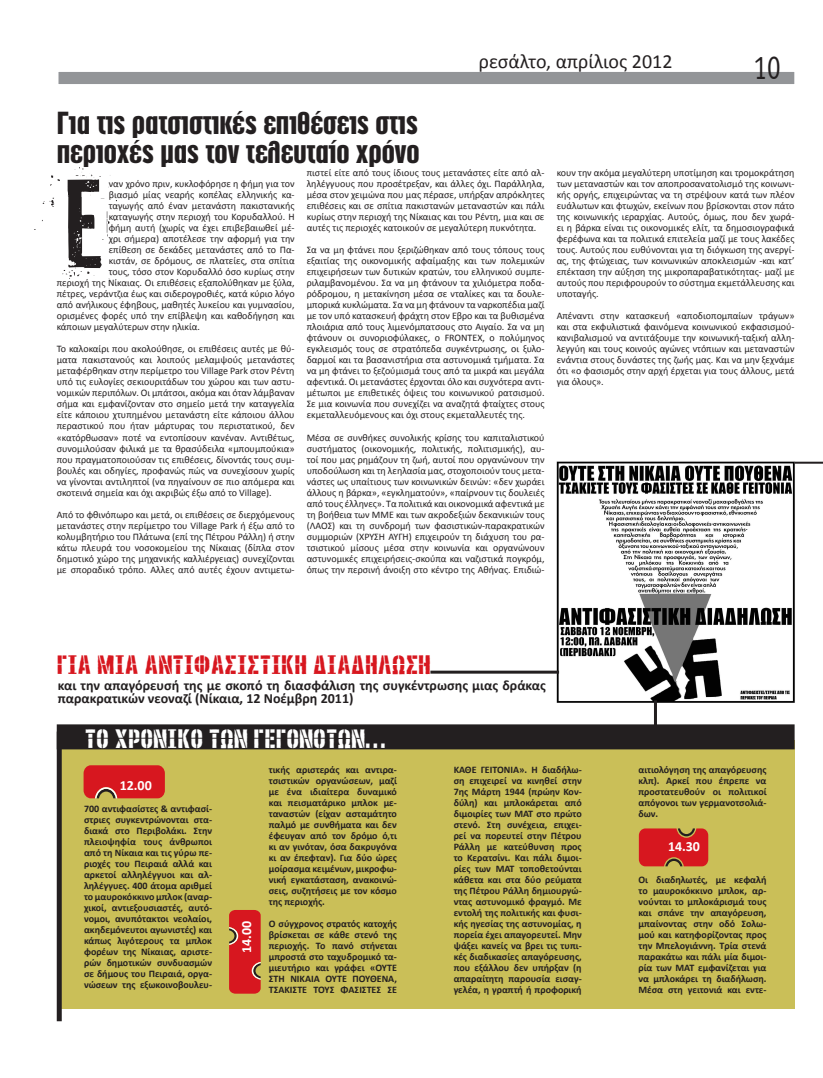
<style>
.page{position:relative;width:823px;height:1078px;background:#fff}
.page>*{position:absolute;margin:0;border:0;box-sizing:border-box;transform-origin:0 0}
.t1{font:120px "PF Fuel";color:#231f20}
.t2{font:34.3px "Cf Office Gr";color:#231f20;scale:.79 1}
.t3{font:30px "PF Diesel Solid";color:#231f20}
.t4{font:25px "PF Diesel Rough";color:#d7171f}
.t5{font:25px "PF Diesel Rough";color:#fff}
.t6{font:20px "Calibri";color:#231f20}
.t7{font:700 14px/13px "Calibri";color:#231f20}
.t8{font:700 14px "Calibri";color:#fff}
.t9{font:10px/11px "Calibri";color:#231f20;text-align:justify}
.t10{font:700 10px/11px "Calibri";color:#231f20;text-align:justify}
</style>
<div class="page">
<div style="left:57px;top:71px;width:737px;height:14px;background:#939598;border:1px solid #fff"></div>
<div style="left:57px;top:740px;width:737px;height:268px;background:#cabf58"></div>
<div style="left:57px;top:724px;width:737px;height:25px;background:#231f20"></div>
<svg style="left:83px;top:765px;width:82px;height:33px;background:#d22526"></svg>
<svg style="left:229px;top:910px;width:31px;height:83px;background:#d12427"></svg>
<svg style="left:638px;top:828px;width:69px;height:38px;background:#cf2724"></svg>
<div style="left:57px;top:731px;width:5px;height:289px;background:#231f20"></div>
<img style="left:552px;top:461px;width:246px;height:241px">
<hr style="left:430px;top:670px;width:128px;height:3px;background:#231f20">
<hr style="left:653px;top:700px;width:3px;height:44px;background:#231f20">
<hr style="left:794px;top:461px;width:28px;height:2px;background:#231f20">
<h3 class="t6" style="left:478px;top:49px;width:195px">ρεσάλτο, απρίλιος 2012</h3>
<h2 class="t2" style="left:753px;top:49px;width:36px">10</h2>
<p class="t3" style="left:57px;top:106px;width:362px">Για τις ρατσιστικές επιθέσεις στις</p>
<p class="t3" style="left:57px;top:135px;width:364px">περιοχές μας τον τελευταίο χρόνο</p>
<p class="t1" style="left:60px;top:147px;width:47px">Έ</p>
<p class="t9" style="left:306px;top:167px;width:239px">πιστεί είτε από τους ίδιους τους μετανάστες είτε από αλ&shy;ληλέγγυους που προσέτρεξαν, και άλλες όχι. Παράλληλα, μέσα στον χειμώνα που μας πέρασε, υπήρξαν απρόκλητες επιθέσεις και σε σπίτια πακιστανών μεταναστών και πάλι κυρίως στην περιοχή της Νίκαιας και του Ρέντη, μια και σε αυτές τις περιοχές κατοικούν σε μεγαλύτερη πυκνότητα.</p>
<p class="t9" style="left:306px;top:244px;width:239px">Σα να μη φτάνει που ξεριζώθηκαν από τους τόπους τους εξαιτίας της οικονομικής αφαίμαξης και των πολεμικών επιχειρήσεων των δυτικών κρατών, του ελληνικού συμπε&shy;ριλαμβανομένου. Σα να μη φτάνουν τα χιλιόμετρα ποδα&shy;ρόδρομου, η μετακίνηση μέσα σε νταλίκες και τα δουλε&shy;μπορικά κυκλώματα. Σα να μη φτάνουν τα ναρκοπέδια μαζί με τον υπό κατασκευή φράχτη στον Έβρο και τα βυθισμένα πλοιάρια από τους λιμενόμπατσους στο Αιγαίο. Σα να μη φτάνουν οι συνοριοφύλακες, ο FRONTEX, ο πολύμηνος εγκλεισμός τους σε στρατόπεδα συγκέντρωσης, οι ξυλο&shy;δαρμοί και τα βασανιστήρια στα αστυνομικά τμήματα. Σα να μη φτάνει το ξεζούμισμά τους από τα μικρά και μεγάλα αφεντικά. Οι μετανάστες έρχονται όλο και συχνότερα αντι&shy;μέτωποι με επιθετικές όψεις του κοινωνικού ρατσισμού.<br>Σε μια κοινωνία που συνεχίζει να αναζητά φταίχτες στους εκμεταλλευόμενους και όχι στους εκμεταλλευτές της.</p>
<p class="t9" style="left:306px;top:431px;width:239px">Μέσα σε συνθήκες συνολικής κρίσης του καπιταλιστικού συστήματος (οικονομικής, πολιτικής, πολιτισμικής), αυ&shy;τοί που μας ρημάζουν τη ζωή, αυτοί που οργανώνουν την υποδούλωση και τη λεηλασία μας, στοχοποιούν τους μετα&shy;νάστες ως υπαίτιους των κοινωνικών δεινών: «δεν χωράει άλλους η βάρκα», «εγκληματούν», «παίρνουν τις δουλειές από τους έλληνες». Τα πολιτικά και οικονομικά αφεντικά με τη βοήθεια των ΜΜΕ και των ακροδεξιών δεκανικιών τους (ΛΑΟΣ) και τη συνδρομή των φασιστικών-παρακρατικών συμμοριών (ΧΡΥΣΗ ΑΥΓΗ) επιχειρούν τη διάχυση του ρα&shy;τσιστικού μίσους μέσα στην κοινωνία και οργανώνουν αστυνομικές επιχειρήσεις-σκούπα και ναζιστικά πογκρόμ, όπως την περσινή άνοιξη στο κέντρο της Αθήνας. Επιδιώ-</p>
<p class="t9" style="left:109px;top:178px;width:187px">ναν χρόνο πριν, κυκλοφόρησε η φήμη για τον</p>
<p class="t9" style="left:109px;top:189px;width:187px">βιασμό μίας νεαρής κοπέλας ελληνικής κα-</p>
<p class="t9" style="left:109px;top:200px;width:187px">ταγωγής από έναν μετανάστη πακιστανικής</p>
<p class="t9" style="left:109px;top:211px;width:187px">καταγωγής στην περιοχή του Κορυδαλλού. Η</p>
<p class="t9" style="left:109px;top:222px;width:187px">φήμη αυτή (χωρίς να έχει επιβεβαιωθεί μέ-</p>
<p class="t9" style="left:109px;top:233px;width:187px">χρι σήμερα) αποτέλεσε την αφορμή για την</p>
<p class="t9" style="left:109px;top:244px;width:187px">επίθεση σε δεκάδες μετανάστες από το Πα-</p>
<p class="t9" style="left:109px;top:255px;width:187px">κιστάν, σε δρόμους, σε πλατείες, στα σπίτια</p>
<p class="t9" style="left:109px;top:266px;width:187px">τους, τόσο στον Κορυδαλλό όσο κυρίως στην</p>
<p class="t9" style="left:57px;top:277px;width:239px">περιοχή της Νίκαιας. Οι επιθέσεις εξαπολύθηκαν με ξύλα,</p>
<p class="t9" style="left:57px;top:288px;width:239px">πέτρες, νεράντζια έως και σιδερογροθιές, κατά κύριο λόγο</p>
<p class="t9" style="left:57px;top:299px;width:239px">από ανήλικους έφηβους, μαθητές λυκείου και γυμνασίου,</p>
<p class="t9" style="left:57px;top:310px;width:239px">ορισμένες φορές υπό την επίβλεψη και καθοδήγηση και</p>
<p class="t9" style="left:57px;top:321px;width:145px">κάποιων μεγαλύτερων στην ηλικία.</p>
<p class="t9" style="left:57px;top:343px;width:239px">Το καλοκαίρι που ακολούθησε, οι επιθέσεις αυτές με θύ&shy;ματα πακιστανούς και λοιπούς μελαμψούς μετανάστες μεταφέρθηκαν στην περίμετρο του Village Park στον Ρέντη υπό τις ευλογίες σεκιουριτάδων του χώρου και των αστυ&shy;νομικών περιπόλων. Οι μπάτσοι, ακόμα και όταν λάμβαναν σήμα και εμφανίζονταν στο σημείο μετά την καταγγελία είτε κάποιου χτυπημένου μετανάστη είτε κάποιου άλλου περαστικού που ήταν μάρτυρας του περιστατικού, δεν «κατόρθωσαν» ποτέ να εντοπίσουν κανέναν. Αντιθέτως, συνομιλούσαν φιλικά με τα θρασύδειλα «μπουμπούκια» που πραγματοποιούσαν τις επιθέσεις, δίνοντάς τους συμ&shy;βουλές και οδηγίες, προφανώς πώς να συνεχίσουν χωρίς να γίνονται αντιληπτοί (να πηγαίνουν σε πιο απόμερα και σκοτεινά σημεία και όχι ακριβώς έξω από το Village).</p>
<p class="t9" style="left:57px;top:508px;width:239px">Από το φθινόπωρο και μετά, οι επιθέσεις σε διερχόμενους μετανάστες στην περίμετρο του Village Park ή έξω από το κολυμβητήριο του Πλάτωνα (επί της Πέτρου Ράλλη) ή στην κάτω πλευρά του νοσοκομείου της Νίκαιας (δίπλα στoν δημοτικό χώρο της μηχανικής καλλιέργειας) συνεχίζονται με σποραδικό τρόπο. Άλλες από αυτές έχουν αντιμετω-</p>
<p class="t9" style="left:556px;top:167px;width:239px">κουν την ακόμα μεγαλύτερη υποτίμηση και τρομοκράτηση των μεταναστών και τον αποπροσανατολισμό της κοινωνι&shy;κής οργής, επιχειρώντας να τη στρέψουν κατά των πλέον ευάλωτων και φτωχών, εκείνων που βρίσκονται στον πάτο της κοινωνικής ιεραρχίας. Αυτούς, όμως, που δεν χωρά&shy;ει η βάρκα είναι τις οικονομικές ελίτ, τα δημοσιογραφικά φερέφωνα και τα πολιτικά επιτελεία μαζί με τους λακέδες τους. Αυτούς που ευθύνονται για τη διόγκωση της ανεργί&shy;ας, της φτώχειας, των κοινωνικών αποκλεισμών -και κατ’ επέκταση την αύξηση της μικροπαραβατικότητας- μαζί με αυτούς που περιφρουρούν το σύστημα εκμετάλλευσης και υποταγής.</p>
<p class="t9" style="left:556px;top:310px;width:239px">Απέναντι στην κατασκευή «αποδιοπομπαίων τράγων» και στα εκφυλιστικά φαινόμενα κοινωνικού εκφασισμού&shy;κανιβαλισμού να αντιτάξουμε την κοινωνική-ταξική αλλη&shy;λεγγύη και τους κοινούς αγώνες ντόπιων και μεταναστών ενάντια στους δυνάστες της ζωής μας. Και να μην ξεχνάμε ότι «ο φασισμός στην αρχή έρχεται για τους άλλους, μετά για όλους».</p>
<p class="t4" style="left:57px;top:650px;width:375px">ΓΙΑ ΜΙΑ ΑΝΤΙΦΑΣΙΣΤΙΚΗ ΔΙΑΔΗΛΩΣΗ</p>
<p class="t7" style="left:58px;top:677px;width:489px">και την απαγόρευσή της με σκοπό τη διασφάλιση της συγκέντρωσης μιας δράκας παρακρατικών νεοναζί (Νίκαια, 12 Νοέμβρη 2011)</p>
<p class="t5" style="left:85px;top:724px;width:302px">ΤΟ ΧΡΟΝΙΚΟ ΤΩΝ ΓΕΓΟΝΟΤΩΝ…</p>
<p class="t8" style="left:120px;top:777px;width:34px">12.00</p>
<p class="t10" style="left:269px;top:763px;width:129px">τικής αριστεράς και αντιρα&shy;τσιστικών οργανώσεων, μαζί με ένα ιδιαίτερα δυναμικό και πεισματάρικο μπλοκ με&shy;ταναστών (είχαν ασταμάτητο παλμό με συνθήματα και δεν έφευγαν από τον δρόμο ό,τι κι αν γινόταν, όσα δακρυγόνα κι αν έπεφταν). Για δύο ώρες μοίρασμα κειμένων, μικροφω&shy;νική εγκατάσταση, ανακοινώ&shy;σεις, συζητήσεις με τον κόσμο της περιοχής.</p>
<p class="t10" style="left:269px;top:917px;width:129px">Ο σύγχρονος στρατός κατοχής βρίσκεται σε κάθε στενό της περιοχής. Το πανό στήνεται μπροστά στο ταχυδρομικό τα&shy;μιευτήριο και γράφει «ΟΥΤΕ ΣΤΗ ΝΙΚΑΙΑ ΟΥΤΕ ΠΟΥΘΕΝΑ, ΤΣΑΚΙΣΤΕ ΤΟΥΣ ΦΑΣΙΣΤΕΣ ΣΕ</p>
<p class="t10" style="left:84px;top:802px;width:129px">700 αντιφασίστες &amp; αντιφασί&shy;στριες συγκεντρώνονται στα&shy;διακά στο Περιβολάκι. Στην πλειοψηφία τους άνθρωποι από τη Νίκαια και τις γύρω πε&shy;ριοχές του Πειραιά αλλά και αρκετοί αλληλέγγυοι και αλ&shy;ληλέγγυες. 400 άτομα αριθμεί το μαυροκόκκινο μπλοκ (αναρ&shy;χικοί, αντιεξουσιαστές, αυτό&shy;νομοι, ανυπότακτοι νεολαίοι, ακηδεμόνευτοι αγωνιστές) και κάπως λιγότερους τα μπλοκ φορέων της Νίκαιας, αριστε&shy;ρών δημοτικών συνδυασμών σε δήμους του Πειραιά, οργα&shy;νώσεων της εξωκοινοβουλευ-</p>
<p class="t8" style="left:238px;top:952px;width:34px;rotate:-90deg">14.00</p>
<p class="t10" style="left:453px;top:763px;width:129px">ΚΑΘΕ ΓΕΙΤΟΝΙΑ». Η διαδήλω&shy;ση επιχειρεί να κινηθεί στην 7ης Μάρτη 1944 (πρώην Κον&shy;δύλη) και μπλοκάρεται από διμοιρίες των ΜΑΤ στο πρώτο στενό. Στη συνέχεια, επιχει&shy;ρεί να πορευτεί στην Πέτρου Ράλλη με κατεύθυνση προς το Κερατσίνι. Και πάλι διμοι&shy;ρίες των ΜΑΤ τοποθετούνται κάθετα και στα δύο ρεύματα της Πέτρου Ράλλη δημιουργώ&shy;ντας αστυνομικό φραγμό. Με εντολή της πολιτικής και φυσι&shy;κής ηγεσίας της αστυνομίας, η πορεία έχει απαγορευτεί. Μην ψάξει κανείς να βρει τις τυπι&shy;κές διαδικασίες απαγόρευσης, που εξάλλου δεν υπήρξαν (η απαραίτητη παρουσία εισαγ&shy;γελέα, η γραπτή ή προφορική</p>
<p class="t10" style="left:638px;top:763px;width:129px">αιτιολόγηση της απαγόρευσης κλπ). Αρκεί που έπρεπε να προστατευθούν οι πολιτικοί απόγονοι των γερμανοτσολιά&shy;δων.</p>
<p class="t8" style="left:667px;top:837px;width:34px">14.30</p>
<p class="t10" style="left:638px;top:873px;width:129px">Οι διαδηλωτές, με κεφαλή το μαυροκόκκινο μπλοκ, αρ&shy;νούνται το μπλοκάρισμά τους και σπάνε την απαγόρευση, μπαίνοντας στην οδό Σολω&shy;μού και κατηφορίζοντας προς την Μπελογιάννη. Τρία στενά παρακάτω και πάλι μία διμοι&shy;ρία των ΜΑΤ εμφανίζεται για να μπλοκάρει τη διαδήλωση.<br>Μέσα στη γειτονιά και εντε-</p>
</div>
